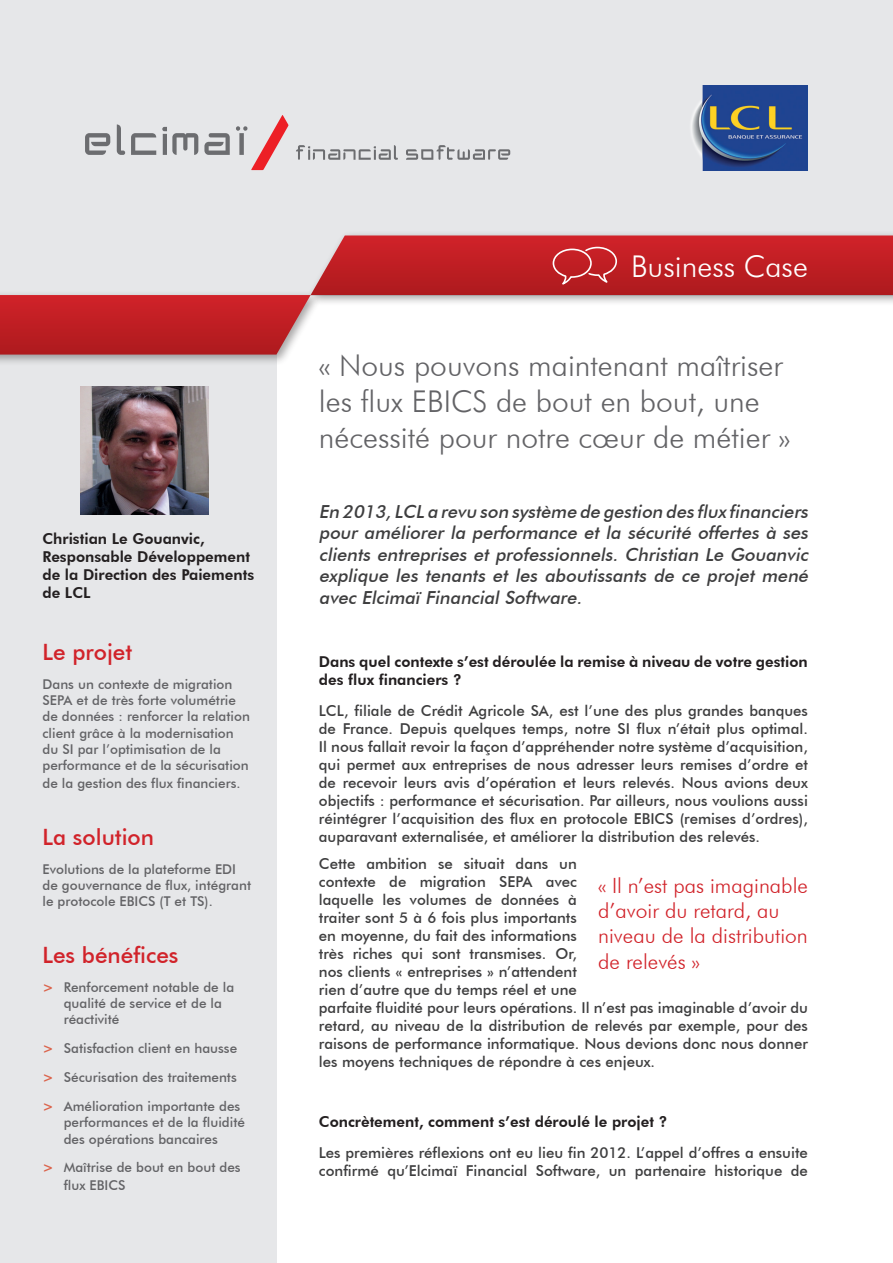
<style>
.page{position:relative;width:893px;height:1263px;background:#fff}
.page>*{position:absolute;margin:0;border:0;box-sizing:border-box;transform-origin:0 0}
.t1{font:300 30px/36px "Futura BT";color:#636366}
.t2{font:300 30px "Futura BT";color:#fff}
.t3{font:500 22.5px "Futura BT";color:#d1232a}
.t4{font:300 21px/25.2px "Futura BT";color:#d1232a}
.t5{font:italic 500 18px/21.6px "Futura BT";color:#3e3e3f;text-align:justify}
.t6{font:500 15px/18px "Futura BT";color:#3e3e3f}
.t7{font:800 15px/18px "Futura BT";color:#231f20}
.t8{font:500 13.5px/16.2px "Futura BT";color:#636366}
.s1{font-weight:800;color:#db634b}
</style>
<div class="page">
<div style="left:0;top:353px;width:276px;height:910px;background:#e6e7e9"></div>
<div style="left:0;top:0;width:893px;height:295px;background:#e6e7e9"></div>
<svg style="left:85px;top:133px;width:25px;height:22px"></svg>
<svg style="left:117px;top:124px;width:8px;height:31px"></svg>
<svg style="left:131px;top:133px;width:25px;height:22px"></svg>
<svg style="left:162px;top:127px;width:36px;height:28px"></svg>
<svg style="left:204px;top:133px;width:26px;height:22px"></svg>
<svg style="left:296px;top:145px;width:102px;height:15px"></svg>
<svg style="left:406px;top:145px;width:104px;height:15px"></svg>
<svg style="left:236px;top:115px;width:52px;height:55px"></svg>
<div style="left:0;top:290px;width:321px;height:76px;background:#231f20;opacity:.4"></div>
<div style="left:306px;top:230px;width:587px;height:76px;background:#e1e2e4"></div>
<img style="left:691px;top:85px;width:117px;height:85px">
<img style="left:81px;top:387px;width:127px;height:127px">
<svg style="left:0;top:235px;width:893px;height:120px"></svg>
<p class="t7" style="left:43px;top:529px;width:213px">Christian Le Gouanvic,<br>Responsable Développement de la Direction des Paiements de LCL</p>
<h2 class="t3" style="left:43px;top:638px;width:91px">Le projet</h2>
<p class="t8" style="left:43px;top:676px;width:209px">Dans un contexte de migration<br>SEPA et de très forte volumétrie de données : renforcer la relation client grâce à la modernisation du SI par l’optimisation de la performance et de la sécurisation</p>
<p class="t8" style="left:43px;top:775px;width:199px">de la gestion des flux financiers.</p>
<h2 class="t3" style="left:43px;top:823px;width:113px">La solution</h2>
<p class="t8" style="left:43px;top:861px;width:210px">Evolutions de la plateforme EDI de gouvernance de flux, intégrant le protocole EBICS (T et TS).</p>
<h2 class="t3" style="left:43px;top:941px;width:137px">Les bénéfices</h2>
<p class="t8" style="left:64px;top:979px;width:172px;text-indent:-21px"><span class="s1">&gt;</span> Renforcement notable de la qualité de service et de la réactivité</p>
<p class="t8" style="left:43px;top:1034px;width:199px;line-height:29px"><span class="s1">&gt;</span> Satisfaction client en hausse <span class="s1">&gt;</span> Sécurisation des traitements <span class="s1">&gt;</span> Amélioration importante des</p>
<p class="t8" style="left:64px;top:1114px;width:183px">performances et de la fluidité des opérations bancaires</p>
<p class="t8" style="left:64px;top:1158px;width:178px;line-height:18px;text-indent:-21px"><span class="s1">&gt;</span> Maîtrise de bout en bout des flux EBICS</p>
<h1 class="t2" style="left:631px;top:248px;width:178px">Business Case</h1>
<h1 class="t1" style="left:319px;top:347px;width:473px">« Nous pouvons maintenant maîtriser les flux EBICS de bout en bout, une nécessité pour notre cœur de métier »</h1>
<p class="t5" style="left:319px;top:500px;width:494px">En 2013,LCL a revu son système de gestion des flux financiers pour améliorer la performance et la sécurité offertes à ses clients entreprises et professionnels. Christian Le Gouanvic explique les tenants et les aboutissants de ce projet mené avec Elcimaï Financial Software.</p>
<p class="t7" style="left:319px;top:653px;width:490px">Dans quel contexte s’est déroulée la remise à niveau de votre gestion des flux financiers ?</p>
<p class="t6" style="left:319px;top:702px;width:490px;text-align:justify">LCL, filiale de Crédit Agricole SA, est l’une des plus grandes banques de France. Depuis quelques temps, notre SI flux n’était plus optimal.<br>Il nous fallait revoir la façon d’appréhender notre système d’acquisition, qui permet aux entreprises de nous adresser leurs remises d’ordre et de recevoir leurs avis d’opération et leurs relevés. Nous avions deux objectifs : performance et sécurisation. Par ailleurs, nous voulions aussi réintégrer l’acquisition des flux en protocole EBICS (remises d’ordres), auparavant externalisée, et améliorer la distribution des relevés.</p>
<p class="t6" style="left:319px;top:854px;width:490px">Cette ambition se situait dans un<br>contexte de migration SEPA avec<br>laquelle les volumes de données à<br>traiter sont 5 à 6 fois plus importants<br>en moyenne, du fait des informations<br>très riches qui sont transmises. Or,<br>nos clients « entreprises » n’attendent<br>rien d’autre que du temps réel et une<br>parfaite fluidité pour leurs opérations. Il n’est pas imaginable d’avoir du retard, au niveau de la distribution de relevés par exemple, pour des raisons de performance informatique. Nous devions donc nous donner les moyens techniques de répondre à ces enjeux.</p>
<h3 class="t4" style="left:598px;top:873px;width:211px">« Il n’est pas imaginable d’avoir du retard, au niveau de la distribution de relevés »</h3>
<p class="t7" style="left:319px;top:1113px;width:350px">Concrètement, comment s’est déroulé le projet ?</p>
<p class="t6" style="left:319px;top:1143px;width:490px">Les premières réflexions ont eu lieu fin 2012. L’appel d’offres a ensuite confirmé qu’Elcimaï Financial Software, un partenaire historique de</p>
</div>
